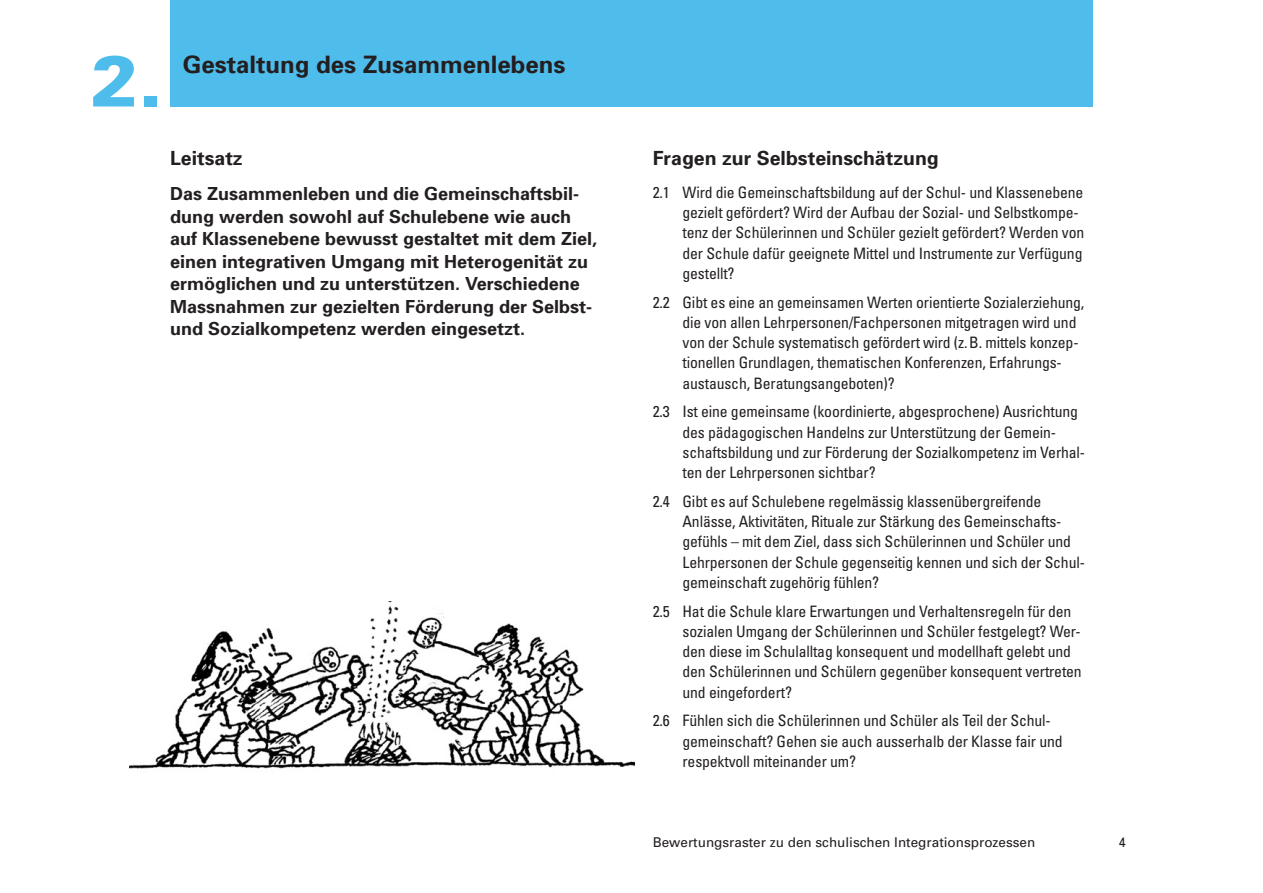
<style>
.page{position:relative;width:1263px;height:893px;background:#fff}
.page>*{position:absolute;margin:0;border:0;box-sizing:border-box;transform-origin:0 0}
.t1{font:900 72px "Univers";color:#4fbdec}
.t2{font:700 24px "Univers";color:#231f20}
.t3{font:700 19.5px "Univers";color:#231f20}
.t4{font:700 18px/22.5px "Univers";color:#231f20}
.t5{font:condensed 15.75px/20.2px "Univers";letter-spacing:-.01em;color:#231f20}
.t6{font:13.5px "Univers";color:#231f20}
</style>
<div class="page">
<div style="left:170px;top:0;width:923px;height:106px;background:#4fbdec"></div>
<img style="left:130px;top:601px;width:505px;height:168px">
<h1 class="t1" style="left:91px;top:54px;width:73px">2.</h1>
<h2 class="t2" style="left:183px;top:55px;width:384px">Gestaltung des Zusammenlebens</h2>
<p class="t3" style="left:170px;top:151px;width:74px">Leitsatz</p>
<p class="t4" style="left:170px;top:184px;width:429px">Das Zusammenleben und die Gemeinschaftsbil&shy;dung werden sowohl auf Schulebene wie auch auf Klassenebene bewusst gestaltet mit dem Ziel, einen integrativen Umgang mit Heterogenität zu ermöglichen und zu unterstützen. Verschiedene Massnahmen zur gezielten Förderung der Selbst&shy;und Sozialkompetenz werden eingesetzt.</p>
<p class="t3" style="left:653px;top:151px;width:288px">Fragen zur Selbsteinschätzung</p>
<p class="t5" style="left:682px;top:183px;width:403px;text-indent:-30px">2.1 Wird die Gemeinschaftsbildung auf der Schul- und Klassenebene gezielt gefördert? Wird der Aufbau der Sozial- und Selbstkompe&shy;tenz der Schülerinnen und Schüler gezielt gefördert? Werden von der Schule dafür geeignete Mittel und Instrumente zur Verfügung gestellt?</p>
<p class="t5" style="left:682px;top:293px;width:403px;text-indent:-30px">2.2 Gibt es eine an gemeinsamen Werten orientierte Sozialerziehung, die von allen Lehrpersonen/Fachpersonen mitgetragen wird und von der Schule systematisch gefördert wird (z. B. mittels konzep&shy;tionellen Grundlagen, thematischen Konferenzen, Erfahrungs&shy;austausch, Beratungsangeboten)?</p>
<p class="t5" style="left:682px;top:403px;width:404px;text-indent:-30px">2.3 Ist eine gemeinsame (koordinierte, abgesprochene) Ausrichtung des pädagogischen Handelns zur Unterstützung der Gemein&shy;schaftsbildung und zur Förderung der Sozialkompetenz im Verhal&shy;ten der Lehrpersonen sichtbar?</p>
<p class="t5" style="left:682px;top:493px;width:404px;text-indent:-30px">2.4 Gibt es auf Schulebene regelmässig klassenübergreifende Anlässe, Aktivitäten, Rituale zur Stärkung des Gemeinschafts&shy;gefühls – mit dem Ziel, dass sich Schülerinnen und Schüler und Lehrpersonen der Schule gegenseitig kennen und sich der Schul&shy;gemeinschaft zugehörig fühlen?</p>
<p class="t5" style="left:682px;top:602px;width:401px;text-indent:-30px">2.5 Hat die Schule klare Erwartungen und Verhaltensregeln für den sozialen Umgang der Schülerinnen und Schüler festgelegt? Wer&shy;den diese im Schulalltag konsequent und modellhaft gelebt und den Schülerinnen und Schülern gegenüber konsequent vertreten und eingefordert?</p>
<p class="t5" style="left:682px;top:712px;width:382px;text-indent:-30px">2.6 Fühlen sich die Schülerinnen und Schüler als Teil der Schul&shy;gemeinschaft? Gehen sie auch ausserhalb der Klasse fair und respektvoll miteinander um?</p>
<p class="t6" style="left:653px;top:837px;width:384px">Bewertungsraster zu den schulischen Integrationsprozessen</p>
<p class="t6" style="left:1118px;top:837px;width:9px">4</p>
</div>
